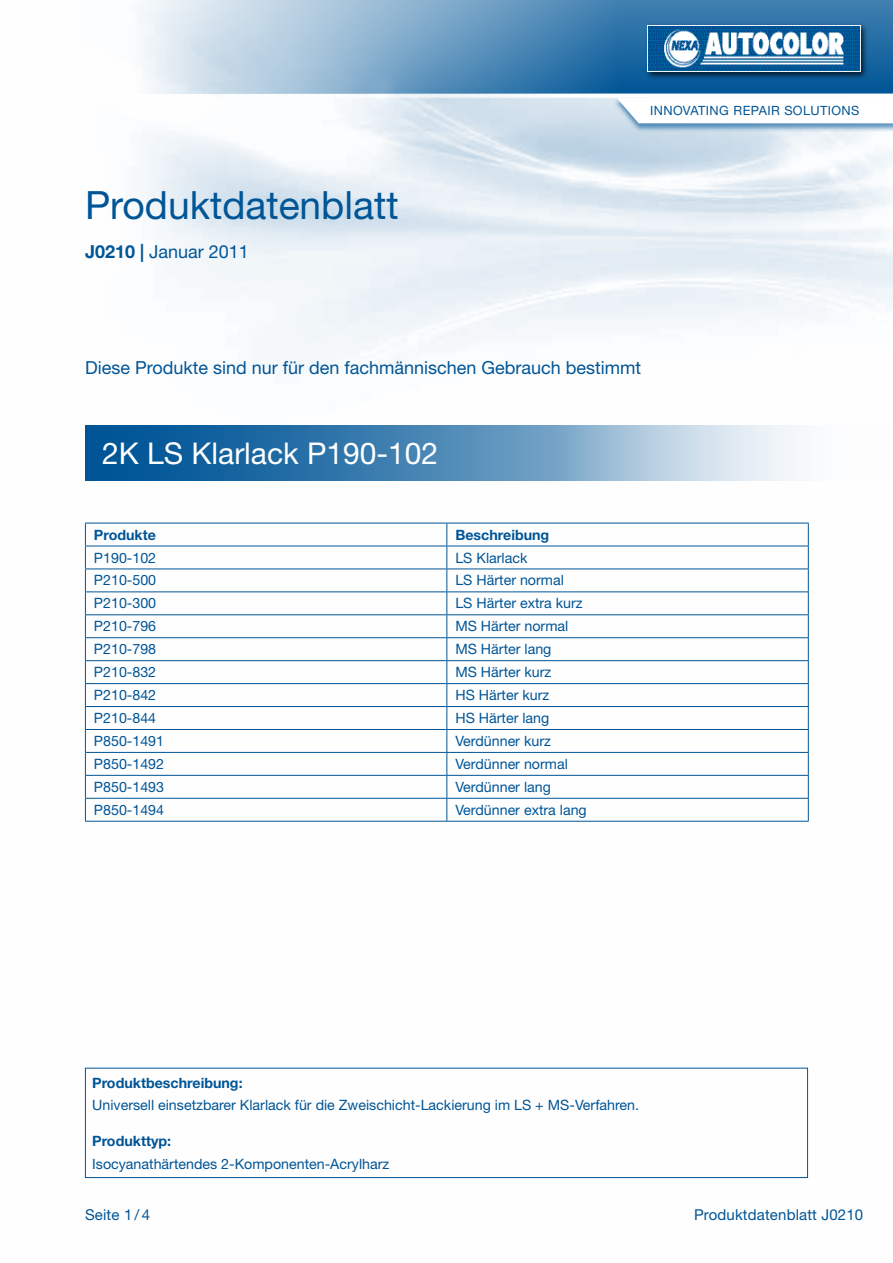
<style>
.page{position:relative;width:893px;height:1263px;background:#fff}
.page>*{position:absolute;margin:0;border:0;box-sizing:border-box;transform-origin:0 0}
.t1{font:39px "Helvetica Neue LT Std";color:#005596}
.t2{font:30px "Helvetica Neue LT Std";color:#fff}
.t3{font:18px "Helvetica Neue LT Std";color:#005596}
.t4{font:15px "Helvetica Neue LT Std";letter-spacing:.01em;color:#005596}
.t5{font:14.25px "Helvetica Neue LT Std";color:#005596}
.t6{font:700 14.25px "Helvetica Neue LT Std";color:#005596}
.t7{font:12.75px "Helvetica Neue LT Std";letter-spacing:.055em;color:#005596}
.s1{font-weight:700}
</style>
<div class="page">
<img style="left:84px;top:98px;width:809px;height:1081px">
<svg style="left:138px;top:0;width:755px;height:94px;background:#73a1c5"></svg>
<div style="left:645px;top:23px;width:223px;height:57px;background:#000;opacity:.75"></div>
<img style="left:648px;top:26px;width:213px;height:46px">
<div style="left:612px;top:97px;width:281px;height:35px;background:#005596;opacity:.6"></div>
<svg style="left:617px;top:98px;width:276px;height:25px"></svg>
<svg style="left:85px;top:425px;width:808px;height:55px;background:#72a1c5"></svg>
<svg style="left:85px;top:524px;width:1px;height:297px"></svg>
<hr style="left:85px;top:523px;width:362px;height:1px;background:#005596">
<hr style="left:447px;top:523px;width:362px;height:1px;background:#005596">
<svg style="left:446px;top:523px;width:1px;height:298px"></svg>
<svg style="left:808px;top:523px;width:1px;height:298px"></svg>
<hr style="left:85px;top:546px;width:362px;height:1px;background:#005596">
<hr style="left:447px;top:546px;width:362px;height:1px;background:#005596">
<hr style="left:85px;top:568px;width:362px;height:1px;background:#005596">
<hr style="left:447px;top:568px;width:362px;height:1px;background:#005596">
<hr style="left:85px;top:591px;width:362px;height:1px;background:#005596">
<hr style="left:447px;top:591px;width:362px;height:1px;background:#005596">
<hr style="left:85px;top:614px;width:362px;height:1px;background:#005596">
<hr style="left:447px;top:614px;width:362px;height:1px;background:#005596">
<hr style="left:85px;top:637px;width:362px;height:1px;background:#005596">
<hr style="left:447px;top:637px;width:362px;height:1px;background:#005596">
<hr style="left:85px;top:660px;width:362px;height:1px;background:#005596">
<hr style="left:447px;top:660px;width:362px;height:1px;background:#005596">
<hr style="left:85px;top:683px;width:362px;height:1px;background:#005596">
<hr style="left:447px;top:683px;width:362px;height:1px;background:#005596">
<hr style="left:85px;top:706px;width:362px;height:1px;background:#005596">
<hr style="left:447px;top:706px;width:362px;height:1px;background:#005596">
<hr style="left:85px;top:729px;width:362px;height:1px;background:#005596">
<hr style="left:447px;top:729px;width:362px;height:1px;background:#005596">
<hr style="left:85px;top:752px;width:362px;height:1px;background:#005596">
<hr style="left:447px;top:752px;width:362px;height:1px;background:#005596">
<hr style="left:85px;top:775px;width:362px;height:1px;background:#005596">
<hr style="left:447px;top:775px;width:362px;height:1px;background:#005596">
<hr style="left:85px;top:798px;width:362px;height:1px;background:#005596">
<hr style="left:447px;top:798px;width:362px;height:1px;background:#005596">
<hr style="left:85px;top:821px;width:362px;height:1px;background:#005596">
<hr style="left:447px;top:821px;width:362px;height:1px;background:#005596">
<div style="left:85px;top:1068px;width:723px;height:110px;border:1px solid #005596"></div>
<h1 class="t1" style="left:85px;top:182px;width:315px">Produktdatenblatt</h1>
<p class="t3" style="left:85px;top:241px;width:165px"><span class="s1">J0210 |</span> Januar 2011</p>
<p class="t7" style="left:650px;top:103px;width:209px">Innovati ng Repair Solutions</p>
<p class="t3" style="left:85px;top:356px;width:558px">Diese Produkte sind nur für den fachmännischen Gebrauch bestimmt</p>
<h2 class="t2" style="left:102px;top:435px;width:338px">2K LS Klarlack P190-102</h2>
<p class="t6" style="left:94px;top:526px;width:64px">Produkte</p>
<p class="t6" style="left:455px;top:526px;width:95px">Beschreibung</p>
<p class="t5" style="left:94px;top:549px;width:64px">P190-102</p>
<p class="t5" style="left:455px;top:549px;width:74px">LS Klarlack</p>
<p class="t5" style="left:94px;top:572px;width:64px">P210-500</p>
<p class="t5" style="left:455px;top:572px;width:110px">LS Härter normal</p>
<p class="t5" style="left:94px;top:595px;width:64px">P210-300</p>
<p class="t5" style="left:455px;top:595px;width:129px">LS Härter extra kurz</p>
<p class="t5" style="left:94px;top:618px;width:64px">P210-796</p>
<p class="t5" style="left:455px;top:618px;width:114px">MS Härter normal</p>
<p class="t5" style="left:94px;top:641px;width:64px">P210-798</p>
<p class="t5" style="left:455px;top:641px;width:98px">MS Härter lang</p>
<p class="t5" style="left:94px;top:664px;width:64px">P210-832</p>
<p class="t5" style="left:455px;top:664px;width:98px">MS Härter kurz</p>
<p class="t5" style="left:94px;top:686px;width:64px">P210-842</p>
<p class="t5" style="left:455px;top:686px;width:95px">HS Härter kurz</p>
<p class="t5" style="left:94px;top:709px;width:64px">P210-844</p>
<p class="t5" style="left:455px;top:709px;width:95px">HS Härter lang</p>
<p class="t5" style="left:94px;top:732px;width:72px">P850-1491</p>
<p class="t5" style="left:455px;top:732px;width:97px">Verdünner kurz</p>
<p class="t5" style="left:94px;top:755px;width:72px">P850-1492</p>
<p class="t5" style="left:455px;top:755px;width:114px">Verdünner normal</p>
<p class="t5" style="left:94px;top:778px;width:72px">P850-1493</p>
<p class="t5" style="left:455px;top:778px;width:97px">Verdünner lang</p>
<p class="t5" style="left:94px;top:801px;width:72px">P850-1494</p>
<p class="t5" style="left:455px;top:801px;width:133px">Verdünner extra lang</p>
<p class="t6" style="left:92px;top:1074px;width:152px">Produktbeschreibung:</p>
<p class="t5" style="left:92px;top:1097px;width:548px">Universell einsetzbarer Klarlack für die Zweischicht-Lackierung im LS + MS-Verfahren.</p>
<p class="t6" style="left:92px;top:1132px;width:80px">Produkttyp:</p>
<p class="t5" style="left:92px;top:1155px;width:299px">Isocyanathärtendes 2-Komponenten-Acrylharz</p>
<p class="t4" style="left:85px;top:1206px;width:66px">Seite 1 / 4</p>
<p class="t4" style="left:694px;top:1206px;width:171px">Produktdatenblatt J0210</p>
</div>
